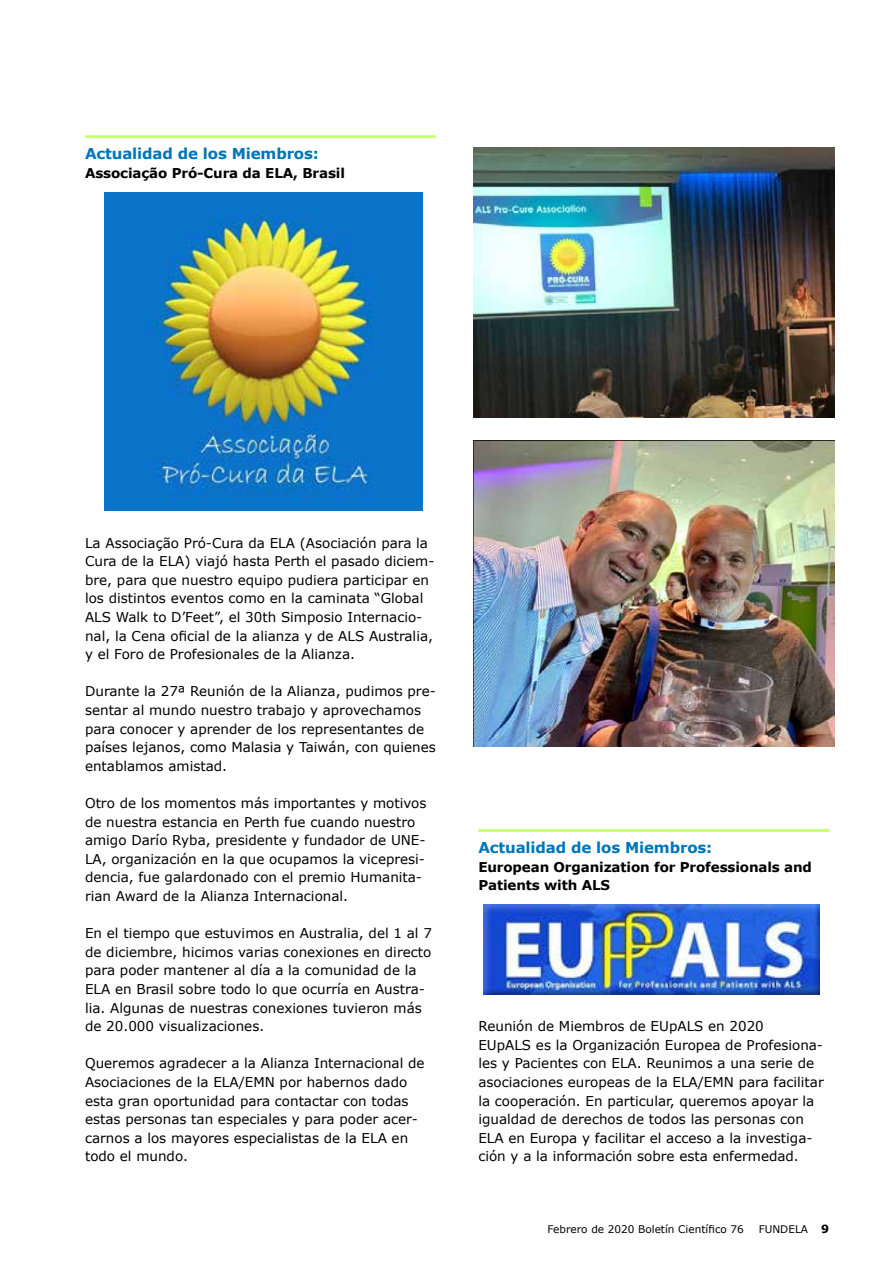
<style>
.page{position:relative;width:893px;height:1263px;background:#fff}
.page>*{position:absolute;margin:0;border:0;box-sizing:border-box;transform-origin:0 0}
.t1{font:700 15px "Verdana";letter-spacing:-.01em;color:#0075b8}
.t2{font:13.5px/18.6px "Verdana";color:#000}
.t3{font:700 13.5px/18.6px "Verdana";letter-spacing:-.01em;color:#000}
.t4{font:10.5px "Verdana";color:#000}
.s1{font-weight:700;font-size:11.25px}
</style>
<div class="page">
<hr style="left:85px;top:135px;width:351px;height:3px;background:#c9ff77">
<img style="left:104px;top:192px;width:318px;height:318px">
<hr style="left:478px;top:829px;width:351px;height:3px;background:#c9ff77">
<img style="left:474px;top:148px;width:360px;height:269px">
<img style="left:473px;top:441px;width:361px;height:306px">
<img style="left:484px;top:905px;width:335px;height:89px">
<p class="t1" style="left:85px;top:143px;width:235px">Actualidad de los Miembros:</p>
<p class="t3" style="left:85px;top:164px;width:261px">Associação Pró-Cura da ELA, Brasil</p>
<p class="t2" style="left:85px;top:533px;width:351px">La Associação Pró-Cura da ELA (Asociación para la Cura de la ELA) viajó hasta Perth el pasado diciem&shy;bre, para que nuestro equipo pudiera participar en los distintos eventos como en la caminata “Global ALS Walk to D’Feet”, el 30th Simposio Internacio&shy;nal, la Cena oficial de la alianza y de ALS Australia, y el Foro de Profesionales de la Alianza.</p>
<p class="t2" style="left:85px;top:682px;width:352px">Durante la 27ª Reunión de la Alianza, pudimos pre&shy;sentar al mundo nuestro trabajo y aprovechamos para conocer y aprender de los representantes de países lejanos, como Malasia y Taiwán, con quienes entablamos amistad.</p>
<p class="t2" style="left:85px;top:794px;width:343px">Otro de los momentos más importantes y motivos de nuestra estancia en Perth fue cuando nuestro amigo Darío Ryba, presidente y fundador de UNE-LA, organización en la que ocupamos la vicepresi&shy;dencia, fue galardonado con el premio Humanita&shy;rian Award de la Alianza Internacional.</p>
<p class="t2" style="left:85px;top:924px;width:348px">En el tiempo que estuvimos en Australia, del 1 al 7 de diciembre, hicimos varias conexiones en directo para poder mantener al día a la comunidad de la ELA en Brasil sobre todo lo que ocurría en Austra&shy;lia. Algunas de nuestras conexiones tuvieron más de 20.000 visualizaciones.</p>
<p class="t2" style="left:85px;top:1054px;width:341px">Queremos agradecer a la Alianza Internacional de Asociaciones de la ELA/EMN por habernos dado esta gran oportunidad para contactar con todas estas personas tan especiales y para poder acer&shy;carnos a los mayores especialistas de la ELA en todo el mundo.</p>
<p class="t1" style="left:478px;top:837px;width:235px">Actualidad de los Miembros:</p>
<p class="t3" style="left:478px;top:857px;width:335px">European Organization for Professionals and<br>Patients with ALS</p>
<p class="t2" style="left:478px;top:1017px;width:347px">Reunión de Miembros de EUpALS en 2020<br>EUpALS es la Organización Europea de Profesiona&shy;les y Pacientes con ELA. Reunimos a una serie de asociaciones europeas de la ELA/EMN para facilitar la cooperación. En particular, queremos apoyar la igualdad de derechos de todos las personas con ELA en Europa y facilitar el acceso a la investiga&shy;ción y a la información sobre esta enfermedad.</p>
<p class="t4" style="left:547px;top:1222px;width:198px">Febrero de 2020 Boletín Científico 76</p>
<p class="t4" style="left:759px;top:1222px;width:72px">FUNDELA <span class="s1">9</span></p>
</div>
